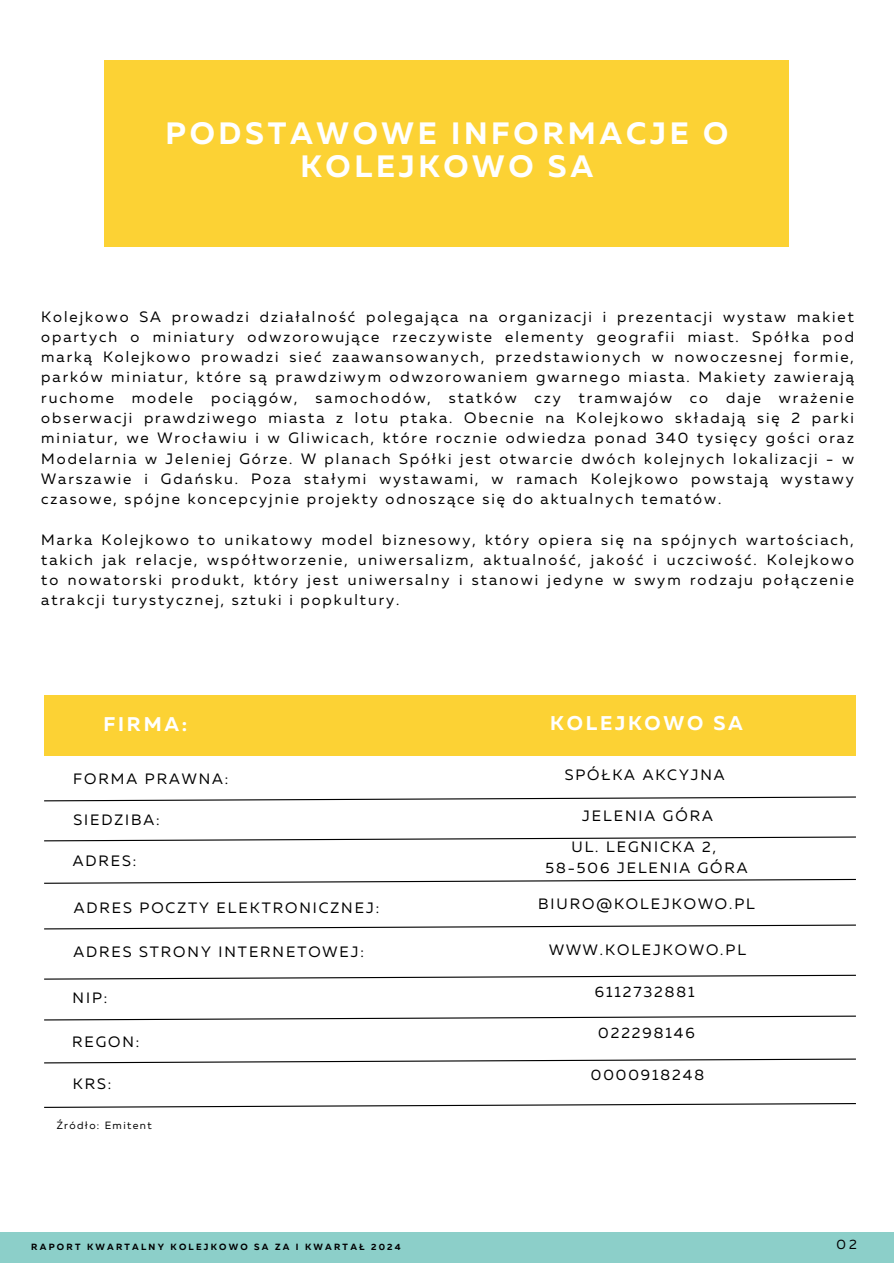
<style>
.page{position:relative;width:894px;height:1264px;background:#fff}
.page>*{position:absolute;margin:0;border:0;box-sizing:border-box;transform-origin:0 0}
.t1{font:700 30.9px/32.7px "Muller";letter-spacing:.12em;color:#fff;text-align:center}
.t2{font:700 19.8px "Muller";letter-spacing:.14em;color:#fff}
.t3{font:15px/20.2px "Muller";letter-spacing:.13em;color:#000;text-align:justify}
.t4{font:13.5px "Muller";color:#000001}
.t5{font:10.5px "Muller";letter-spacing:.13em;color:#000}
.t6{font:700 9px "Muller";letter-spacing:.245em;color:#000001}
</style>
<div class="page">
<div style="left:104px;top:61px;width:684px;height:185px;background:#fcd234"></div>
<div style="left:44px;top:695px;width:811px;height:60px;background:#fcd234"></div>
<svg style="left:44px;top:796px;width:812px;height:6px"></svg>
<svg style="left:44px;top:836px;width:812px;height:6px"></svg>
<svg style="left:44px;top:878px;width:812px;height:6px"></svg>
<svg style="left:44px;top:924px;width:812px;height:6px"></svg>
<svg style="left:44px;top:974px;width:812px;height:6px"></svg>
<svg style="left:44px;top:1015px;width:812px;height:6px"></svg>
<svg style="left:44px;top:1058px;width:812px;height:6px"></svg>
<svg style="left:44px;top:1103px;width:812px;height:5px"></svg>
<div style="left:0;top:1232px;width:893px;height:30px;background:#8ccfc9"></div>
<p class="t1" style="left:165px;top:119px;width:564px">PODSTAWOWE INFORMACJE O<br>KOLEJKOWO SA</p>
<h1 class="t3" style="left:41px;top:307px;width:814px">Kolejkowo SA prowadzi działalność polegająca na organizacji i prezentacji wystaw makiet opartych o miniatury odwzorowujące rzeczywiste elementy geografii miast. Spółka pod marką Kolejkowo prowadzi sieć zaawansowanych, przedstawionych w nowoczesnej formie, parków miniatur, które są prawdziwym odwzorowaniem gwarnego miasta. Makiety zawierają ruchome modele pociągów, samochodów, statków czy tramwajów co daje wrażenie obserwacji prawdziwego miasta z lotu ptaka. Obecnie na Kolejkowo składają się 2 parki miniatur, we Wrocławiu i w Gliwicach, które rocznie odwiedza ponad 340 tysięcy gości oraz Modelarnia w Jeleniej Górze. W planach Spółki jest otwarcie dwóch kolejnych lokalizacji - w Warszawie i Gdańsku. Poza stałymi wystawami, w ramach Kolejkowo powstają wystawy czasowe, spójne koncepcyjnie projekty odnoszące się do aktualnych tematów.</h1>
<h4 class="t3" style="left:41px;top:530px;width:814px">Marka Kolejkowo to unikatowy model biznesowy, który opiera się na spójnych wartościach, takich jak relacje, współtworzenie, uniwersalizm, aktualność, jakość i uczciwość. Kolejkowo to nowatorski produkt, który jest uniwersalny i stanowi jedyne w swym rodzaju połączenie atrakcji turystycznej, sztuki i popkultury.</h4>
<h4 class="t2" style="left:103px;top:716px;width:85px">FIRMA:</h4>
<p class="t2" style="left:550px;top:714px;width:194px">KOLEJKOWO SA</p>
<h2 class="t3" style="left:73px;top:769px;width:157px">FORMA PRAWNA:</h2>
<h2 class="t3" style="left:73px;top:811px;width:88px">SIEDZIBA:</h2>
<h3 class="t3" style="left:73px;top:852px;width:65px">ADRES:</h3>
<h3 class="t3" style="left:74px;top:899px;width:307px">ADRES POCZTY ELEKTRONICZNEJ:</h3>
<h3 class="t3" style="left:73px;top:942px;width:292px">ADRES STRONY INTERNETOWEJ:</h3>
<h3 class="t3" style="left:73px;top:988px;width:36px">NIP:</h3>
<h3 class="t3" style="left:72px;top:1032px;width:69px">REGON:</h3>
<h3 class="t3" style="left:73px;top:1074px;width:40px">KRS:</h3>
<h3 class="t5" style="left:57px;top:1121px;width:97px">Źródło: Emitent</h3>
<h3 class="t3" style="left:564px;top:765px;width:161px">SPÓŁKA AKCYJNA</h3>
<h3 class="t3" style="left:582px;top:806px;width:132px">JELENIA GÓRA</h3>
<h3 class="t3" style="left:545px;top:838px;width:204px;text-align:center">UL. LEGNICKA 2,<br>58-506 JELENIA GÓRA</h3>
<h3 class="t3" style="left:538px;top:895px;width:218px">BIURO@KOLEJKOWO.PL</h3>
<h3 class="t3" style="left:549px;top:940px;width:198px">WWW.KOLEJKOWO.PL</h3>
<h3 class="t3" style="left:594px;top:982px;width:101px">6112732881</h3>
<h3 class="t3" style="left:598px;top:1024px;width:98px">022298146</h3>
<h3 class="t3" style="left:590px;top:1065px;width:115px">0000918248</h3>
<h5 class="t6" style="left:31px;top:1242px;width:371px">RAPORT KWARTALNY KOLEJKOWO SA ZA I KWARTAŁ 2024</h5>
<h3 class="t4" style="left:836px;top:1238px;width:22px">02</h3>
</div>
